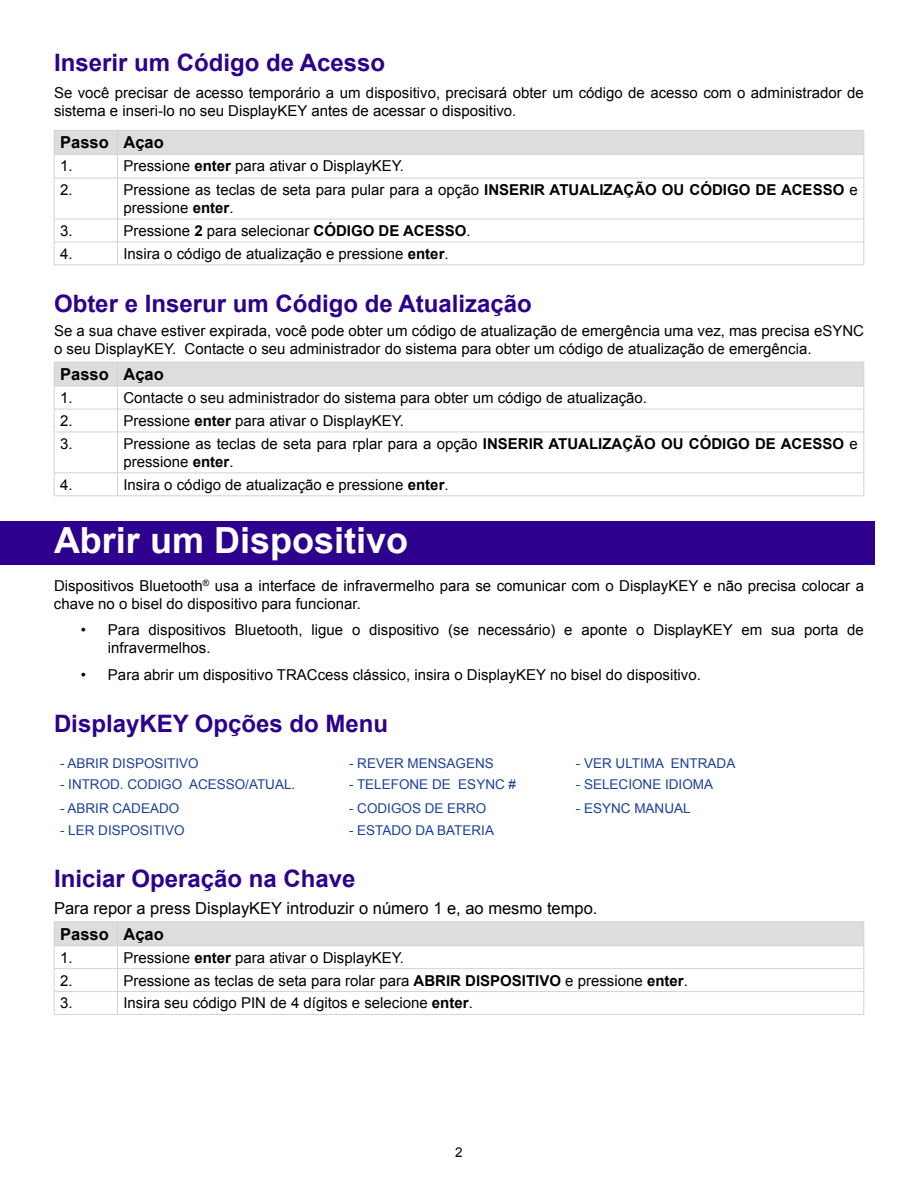
<style>
.page{position:relative;width:918px;height:1188px;background:#fff}
.page>*{position:absolute;margin:0;border:0;box-sizing:border-box;transform-origin:0 0}
.t1{font:700 36px "Arial";color:#fff}
.t2{font:700 24px "Arial";color:#2d008e}
.t3{font:16.5px "Arial";color:#000}
.t4{font:700 16.5px "Arial";color:#000}
.t5{font:15px/18px "Arial";color:#000}
.t6{font:13.5px "Arial";color:#1b4298}
.t7{font:13.5px "Arial";color:#000}
.s1{font-weight:700}
</style>
<div class="page">
<div style="left:0;top:521px;width:874px;height:44px;background:#2d008e"></div>
<svg style="left:54px;top:130px;width:811px;height:48px"></svg>
<hr style="left:54px;top:178px;width:63px;height:1px;background:#d1d3d4">
<hr style="left:54px;top:178px;width:1px;height:41px;background:#d1d3d4">
<hr style="left:117px;top:178px;width:747px;height:1px;background:#d1d3d4">
<hr style="left:117px;top:178px;width:1px;height:41px;background:#d1d3d4">
<hr style="left:864px;top:178px;width:1px;height:41px;background:#d1d3d4">
<hr style="left:54px;top:219px;width:63px;height:1px;background:#d1d3d4">
<hr style="left:117px;top:219px;width:747px;height:1px;background:#d1d3d4">
<hr style="left:54px;top:242px;width:63px;height:1px;background:#d1d3d4">
<svg style="left:54px;top:220px;width:1px;height:45px"></svg>
<hr style="left:117px;top:242px;width:747px;height:1px;background:#d1d3d4">
<svg style="left:117px;top:220px;width:1px;height:45px"></svg>
<svg style="left:864px;top:219px;width:1px;height:45px"></svg>
<hr style="left:54px;top:265px;width:63px;height:1px;background:#d1d3d4">
<hr style="left:117px;top:265px;width:747px;height:1px;background:#d1d3d4">
<svg style="left:54px;top:362px;width:811px;height:70px"></svg>
<hr style="left:54px;top:432px;width:63px;height:1px;background:#d1d3d4">
<hr style="left:54px;top:432px;width:1px;height:41px;background:#d1d3d4">
<hr style="left:117px;top:432px;width:747px;height:1px;background:#d1d3d4">
<hr style="left:117px;top:432px;width:1px;height:41px;background:#d1d3d4">
<hr style="left:864px;top:432px;width:1px;height:41px;background:#d1d3d4">
<hr style="left:54px;top:473px;width:63px;height:1px;background:#d1d3d4">
<svg style="left:54px;top:474px;width:1px;height:22px"></svg>
<hr style="left:117px;top:473px;width:747px;height:1px;background:#d1d3d4">
<svg style="left:117px;top:474px;width:1px;height:22px"></svg>
<svg style="left:864px;top:473px;width:1px;height:22px"></svg>
<hr style="left:54px;top:496px;width:63px;height:1px;background:#d1d3d4">
<hr style="left:117px;top:496px;width:747px;height:1px;background:#d1d3d4">
<hr style="left:54px;top:921px;width:63px;height:1px;background:#d1d3d4">
<hr style="left:117px;top:921px;width:747px;height:1px;background:#d1d3d4">
<svg style="left:54px;top:922px;width:811px;height:92px"></svg>
<hr style="left:54px;top:1014px;width:63px;height:1px;background:#d1d3d4">
<hr style="left:117px;top:1014px;width:747px;height:1px;background:#d1d3d4">
<h2 class="t2" style="left:54px;top:47px;width:333px">Inserir um Código de Acesso</h2>
<p class="t5" style="left:54px;top:84px;width:811px">Se você precisar de acesso temporário a um dispositivo, precisará obter um código de acesso com o administrador de sistema e inseri-lo no seu DisplayKEY antes de acessar o dispositivo.</p>
<p class="t4" style="left:60px;top:132px;width:105px">Passo Açao</p>
<p class="t5" style="left:60px;top:157px;width:14px">1.</p>
<p class="t5" style="left:123px;top:157px;width:282px">Pressione <span class="s1">enter</span> para ativar o DisplayKEY.</p>
<p class="t5" style="left:60px;top:181px;width:14px">2.</p>
<p class="t5" style="left:123px;top:181px;width:736px">Pressione as teclas de seta para pular para a opção <span class="s1">INSERIR ATUALIZAÇÃO OU CÓDIGO DE ACESSO</span> e pressione <span class="s1">enter</span>.</p>
<p class="t5" style="left:60px;top:222px;width:14px">3.</p>
<p class="t5" style="left:123px;top:222px;width:349px">Pressione <span class="s1">2</span> para selecionar <span class="s1">CÓDIGO DE ACESSO</span>.</p>
<p class="t5" style="left:60px;top:245px;width:14px">4.</p>
<p class="t5" style="left:123px;top:245px;width:327px">Insira o código de atualização e pressione <span class="s1">enter</span>.</p>
<h2 class="t2" style="left:54px;top:287px;width:479px">Obter e Inserur um Código de Atualização</h2>
<p class="t5" style="left:54px;top:322px;width:812px">Se a sua chave estiver expirada, você pode obter um código de atualização de emergência uma vez, mas precisa eSYNC o seu DisplayKEY. Contacte o seu administrador do sistema para obter um código de atualização de emergência.</p>
<p class="t4" style="left:60px;top:363px;width:105px">Passo Açao</p>
<p class="t5" style="left:60px;top:389px;width:14px">1.</p>
<p class="t5" style="left:123px;top:389px;width:525px">Contacte o seu administrador do sistema para obter um código de atualização.</p>
<p class="t5" style="left:60px;top:412px;width:14px">2.</p>
<p class="t5" style="left:123px;top:412px;width:282px">Pressione <span class="s1">enter</span> para ativar o DisplayKEY.</p>
<p class="t5" style="left:60px;top:435px;width:14px">3.</p>
<p class="t5" style="left:123px;top:435px;width:736px">Pressione as teclas de seta para rplar para a opção <span class="s1">INSERIR ATUALIZAÇÃO OU CÓDIGO DE ACESSO</span> e pressione <span class="s1">enter</span>.</p>
<p class="t5" style="left:60px;top:476px;width:14px">4.</p>
<p class="t5" style="left:123px;top:476px;width:327px">Insira o código de atualização e pressione <span class="s1">enter</span>.</p>
<h1 class="t1" style="left:54px;top:517px;width:356px">Abrir um Dispositivo</h1>
<p class="t5" style="left:54px;top:577px;width:812px">Dispositivos Bluetooth<sup>®</sup> usa a interface de infravermelho para se comunicar com o DisplayKEY e não precisa colocar a chave no o bisel do dispositivo para funcionar.</p>
<p class="t5" style="left:108px;top:621px;width:757px;text-indent:-27px">• Para dispositivos Bluetooth, ligue o dispositivo (se necessário) e aponte o DisplayKEY em sua porta de infravermelhos.</p>
<p class="t5" style="left:81px;top:666px;width:622px">• Para abrir um dispositivo TRACcess clássico, insira o DisplayKEY no bisel do dispositivo.</p>
<h2 class="t2" style="left:54px;top:708px;width:336px">DisplayKEY Opções do Menu</h2>
<p class="t6" style="left:60px;top:754px;width:140px">- ABRIR DISPOSITIVO</p>
<p class="t6" style="left:349px;top:754px;width:146px">- REVER MENSAGENS</p>
<p class="t6" style="left:576px;top:754px;width:161px">- VER ULTIMA ENTRADA</p>
<p class="t6" style="left:60px;top:776px;width:237px">- INTROD. CODIGO ACESSO/ATUAL.</p>
<p class="t6" style="left:349px;top:776px;width:169px">- TELEFONE DE ESYNC #</p>
<p class="t6" style="left:576px;top:776px;width:139px">- SELECIONE IDIOMA</p>
<p class="t6" style="left:60px;top:799px;width:121px">- ABRIR CADEADO</p>
<p class="t6" style="left:349px;top:799px;width:139px">- CODIGOS DE ERRO</p>
<p class="t6" style="left:576px;top:799px;width:116px">- ESYNC MANUAL</p>
<p class="t6" style="left:60px;top:821px;width:126px">- LER DISPOSITIVO</p>
<p class="t6" style="left:349px;top:821px;width:147px">- ESTADO DA BATERIA</p>
<h2 class="t2" style="left:54px;top:863px;width:303px">Iniciar Operação na Chave</h2>
<p class="t3" style="left:54px;top:897px;width:545px">Para repor a press DisplayKEY introduzir o número 1 e, ao mesmo tempo.</p>
<p class="t4" style="left:60px;top:923px;width:105px">Passo Açao</p>
<p class="t5" style="left:60px;top:949px;width:14px">1.</p>
<p class="t5" style="left:123px;top:949px;width:282px">Pressione <span class="s1">enter</span> para ativar o DisplayKEY.</p>
<p class="t5" style="left:60px;top:971px;width:14px">2.</p>
<p class="t5" style="left:123px;top:971px;width:566px">Pressione as teclas de seta para rolar para <span class="s1">ABRIR DISPOSITIVO</span> e pressione <span class="s1">enter</span>.</p>
<p class="t5" style="left:60px;top:994px;width:14px">3.</p>
<p class="t5" style="left:123px;top:994px;width:351px">Insira seu código PIN de 4 dígitos e selecione <span class="s1">enter</span>.</p>
<p class="t7" style="left:455px;top:1143px;width:9px">2</p>
</div>
